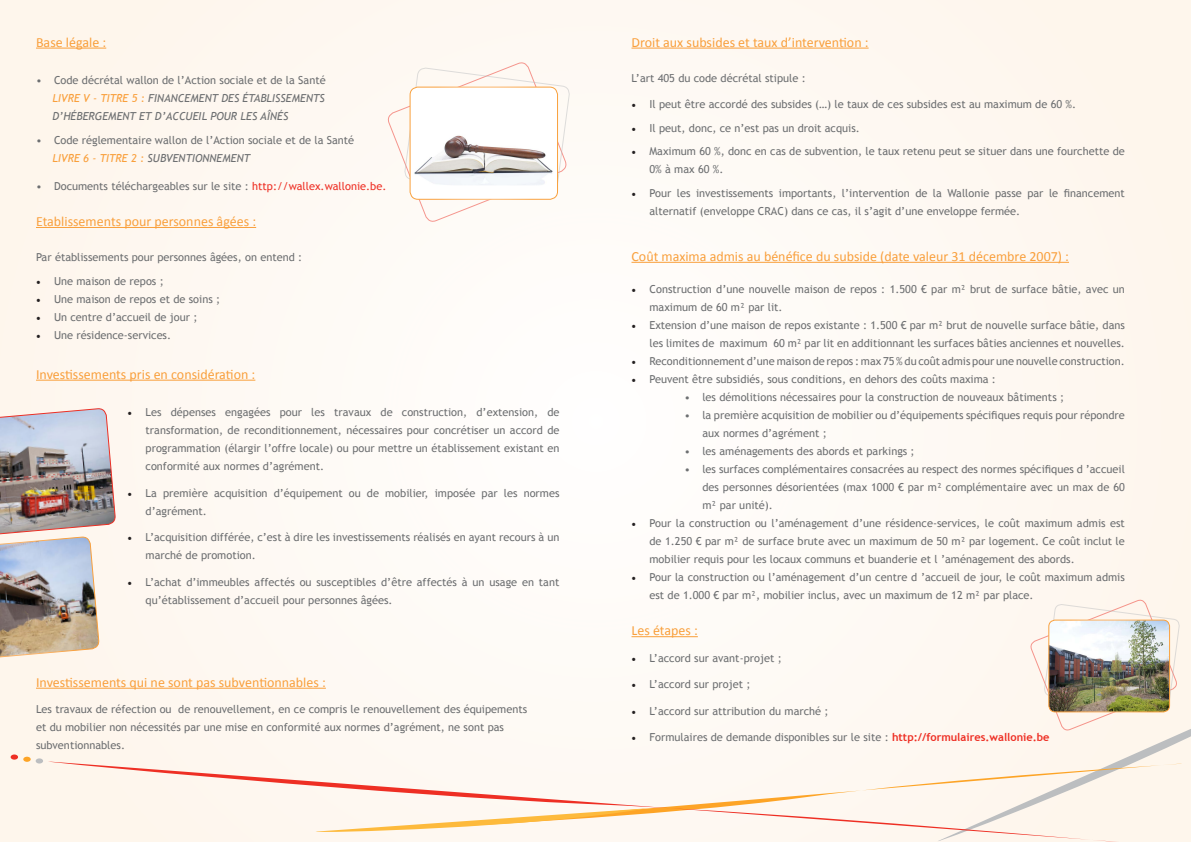
<style>
.page{position:relative;width:1191px;height:842px;background:#fef9f3}
.page>*{position:absolute;margin:0;border:0;box-sizing:border-box;transform-origin:0 0}
.t1{font:14px "Calibri";color:#f99f3b}
.t2{font:11px/18px "Trebuchet MS";color:#6d6f71}
.t3{font:italic 11px/18px "Trebuchet MS";color:#6d6f71}
.t4{font:italic 11px "Trebuchet MS";color:#f99f3b}
.s1{color:#f99f3b}
.s2{color:#ee2f24}
.s3{font-family:"Minion Pro";font-size:12px;color:#231f20}
.s4{font-weight:700;color:#ee2f24}
</style>
<div class="page">
<svg style="left:1118px;top:729px;width:73px;height:34px"></svg>
<svg style="left:48px;top:761px;width:1071px;height:81px"></svg>
<svg style="left:315px;top:808px;width:331px;height:25px"></svg>
<svg style="left:36px;top:758px;width:7px;height:5px"></svg>
<div style="left:23px;top:757px;width:8px;height:5px;background:#fda426;border-radius:50%"></div>
<div style="left:11px;top:754px;width:7px;height:6px;background:#ee2f24;border-radius:50%"></div>
<hr style="left:36px;top:48px;width:70px;height:1px;background:#f99f3b">
<hr style="left:36px;top:227px;width:220px;height:1px;background:#f99f3b">
<hr style="left:36px;top:380px;width:219px;height:1px;background:#f99f3b">
<hr style="left:36px;top:688px;width:290px;height:1px;background:#f99f3b">
<svg style="left:387px;top:62px;width:183px;height:160px"></svg>
<div style="left:410px;top:87px;width:147px;height:112px;background:#fff;border-radius:8px"></div>
<img style="left:410px;top:87px;width:147px;height:98px">
<div style="left:409px;top:87px;width:149px;height:113px;border:1px solid #fff;border-radius:8px"></div>
<img style="left:0;top:408px;width:116px;height:250px">
<hr style="left:631px;top:48px;width:237px;height:1px;background:#f99f3b">
<hr style="left:631px;top:262px;width:438px;height:1px;background:#f99f3b">
<hr style="left:631px;top:636px;width:67px;height:1px;background:#f99f3b">
<svg style="left:1030px;top:599px;width:150px;height:133px"></svg>
<img style="left:1048px;top:620px;width:121px;height:92px">
<div style="left:1048px;top:620px;width:122px;height:92px;border:1px solid #fff;border-radius:7px"></div>
<p class="t1" style="left:36px;top:33px;width:72px">Base légale :</p>
<p class="t2" style="left:36px;top:72px;width:291px">• Code décrétal wallon de l’Action sociale et de la Santé</p>
<p class="t4" style="left:53px;top:92px;width:61px">LIVRE V - TITRE</p>
<p class="t3" style="left:53px;top:90px;width:274px;text-indent:79px"><span class="s1">5 :</span> FINANCEMENT DES ÉTABLISSEMENTS<br>D’HÉBERGEMENT ET D’ACCUEIL POUR LES AÎNÉS</p>
<p class="t2" style="left:36px;top:131px;width:320px">• Code réglementaire wallon de l’Action sociale et de la Santé</p>
<p class="t4" style="left:53px;top:152px;width:13px">LIVRE</p>
<p class="t4" style="left:83px;top:152px;width:30px">6 - TITRE</p>
<p class="t3" style="left:131px;top:149px;width:119px"><span class="s1">2 :</span> SUBVENTIONNEMENT</p>
<p class="t2" style="left:36px;top:177px;width:352px">• Documents téléchargeables sur le site : <span class="s2">http://wallex.wallonie.be.</span></p>
<p class="t1" style="left:36px;top:212px;width:222px">Etablissements pour personnes âgées :</p>
<p class="t2" style="left:36px;top:248px;width:268px">Par établissements pour personnes âgées, on entend :</p>
<p class="t2" style="left:36px;top:272px;width:129px"><span class="s3">•</span> Une maison de repos ;</p>
<p class="t2" style="left:36px;top:290px;width:186px"><span class="s3">•</span> Une maison de repos et de soins ;</p>
<p class="t2" style="left:36px;top:308px;width:163px"><span class="s3">•</span> Un centre d’accueil de jour ;</p>
<p class="t2" style="left:36px;top:326px;width:137px"><span class="s3">•</span> Une résidence-services.</p>
<p class="t1" style="left:36px;top:365px;width:221px">Investissements pris en considération :</p>
<p class="t2" style="left:146px;top:403px;width:415px;text-align:justify;text-indent:-18px"><span class="s3">•</span> Les dépenses engagées pour les travaux de construction, d’extension, de transformation, de reconditionnement, nécessaires pour concrétiser un accord de programmation (élargir l’offre locale) ou pour mettre un établissement existant en conformité aux normes d’agrément.</p>
<p class="t2" style="left:146px;top:484px;width:415px;text-indent:-18px"><span class="s3">•</span> La première acquisition d’équipement ou de mobilier, imposée par les normes d’agrément.</p>
<p class="t2" style="left:146px;top:528px;width:415px;text-indent:-18px"><span class="s3">•</span> L’acquisition différée, c’est à dire les investissements réalisés en ayant recours à un marché de promotion.</p>
<p class="t2" style="left:146px;top:573px;width:415px;text-indent:-18px"><span class="s3">•</span> L’achat d’immeubles affectés ou susceptibles d’être affectés à un usage en tant qu’établissement d’accueil pour personnes âgées.</p>
<p class="t1" style="left:36px;top:673px;width:291px">Investissements qui ne sont pas subventionnables :</p>
<p class="t2" style="left:36px;top:700px;width:493px">Les travaux de réfection ou de renouvellement, en ce compris le renouvellement des équipements et du mobilier non nécessités par une mise en conformité aux normes d’agrément, ne sont pas subventionnables.</p>
<p class="t1" style="left:631px;top:33px;width:239px">Droit aux subsides et taux d’intervention :</p>
<p class="t2" style="left:631px;top:69px;width:176px">L’art 405 du code décrétal stipule :</p>
<p class="t2" style="left:631px;top:95px;width:446px"><span class="s3">•</span> Il peut être accordé des subsides (…) le taux de ces subsides est au maximum de 60 %.</p>
<p class="t2" style="left:631px;top:119px;width:230px"><span class="s3">•</span> Il peut, donc, ce n’est pas un droit acquis.</p>
<p class="t2" style="left:649px;top:143px;width:477px;text-indent:-18px"><span class="s3">•</span> Maximum 60 %, donc en cas de subvention, le taux retenu peut se situer dans une fourchette de<br>0% à max 60 %.</p>
<p class="t2" style="left:649px;top:184px;width:477px;text-indent:-18px"><span class="s3">•</span> Pour les investissements importants, l’intervention de la Wallonie passe par le financement alternatif (enveloppe CRAC) dans ce cas, il s’agit d’une enveloppe fermée.</p>
<p class="t1" style="left:631px;top:247px;width:439px">Coût maxima admis au bénéfice du subside (date valeur 31 décembre 2007) :</p>
<p class="t2" style="left:649px;top:280px;width:477px;text-indent:-18px"><span class="s3">•</span> Construction d’une nouvelle maison de repos : 1.500 € par m² brut de surface bâtie, avec un maximum de 60 m² par lit.</p>
<p class="t2" style="left:631px;top:316px;width:495px;text-align:right"><span class="s3">•</span> Extension d’une maison de repos existante : 1.500 € par m² brut de nouvelle surface bâtie, dans les limites de maximum 60 m² par lit en additionnant les surfaces bâties anciennes et nouvelles.</p>
<p class="t2" style="left:631px;top:352px;width:495px"><span class="s3">•</span> Reconditionnement d’une maison de repos : max 75 % du coût admis pour une nouvelle construction.</p>
<p class="t2" style="left:631px;top:370px;width:366px"><span class="s3">•</span> Peuvent être subsidiés, sous conditions, en dehors des coûts maxima :</p>
<p class="t2" style="left:684px;top:388px;width:381px">• les démolitions nécessaires pour la construction de nouveaux bâtiments ;</p>
<p class="t2" style="left:702px;top:406px;width:424px;text-indent:-18px">• la première acquisition de mobilier ou d’équipements spécifiques requis pour répondre aux normes d’agrément ;</p>
<p class="t2" style="left:684px;top:442px;width:232px">• les aménagements des abords et parkings ;</p>
<p class="t2" style="left:702px;top:460px;width:424px;text-align:justify;text-indent:-18px">• les surfaces complémentaires consacrées au respect des normes spécifiques d ’accueil des personnes désorientées (max 1000 € par m² complémentaire avec un max de 60 m² par unité).</p>
<p class="t2" style="left:649px;top:514px;width:477px;text-align:justify;text-indent:-18px"><span class="s3">•</span> Pour la construction ou l’aménagement d’une résidence-services, le coût maximum admis est de 1.250 € par m² de surface brute avec un maximum de 50 m² par logement. Ce coût inclut le mobilier requis pour les locaux communs et buanderie et l ’aménagement des abords.</p>
<p class="t2" style="left:649px;top:568px;width:477px;text-indent:-18px"><span class="s3">•</span> Pour la construction ou l’aménagement d’un centre d ’accueil de jour, le coût maximum admis est de 1.000 € par m², mobilier inclus, avec un maximum de 12 m² par place.</p>
<p class="t1" style="left:631px;top:622px;width:68px">Les étapes :</p>
<p class="t2" style="left:631px;top:649px;width:152px"><span class="s3">•</span> L’accord sur avant-projet ;</p>
<p class="t2" style="left:631px;top:675px;width:120px"><span class="s3">•</span> L’accord sur projet ;</p>
<p class="t2" style="left:631px;top:702px;width:199px"><span class="s3">•</span> L’accord sur attribution du marché ;</p>
<p class="t2" style="left:631px;top:728px;width:419px"><span class="s3">•</span> Formulaires de demande disponibles sur le site : <span class="s4">http://formulaires.wallonie.be</span></p>
</div>
